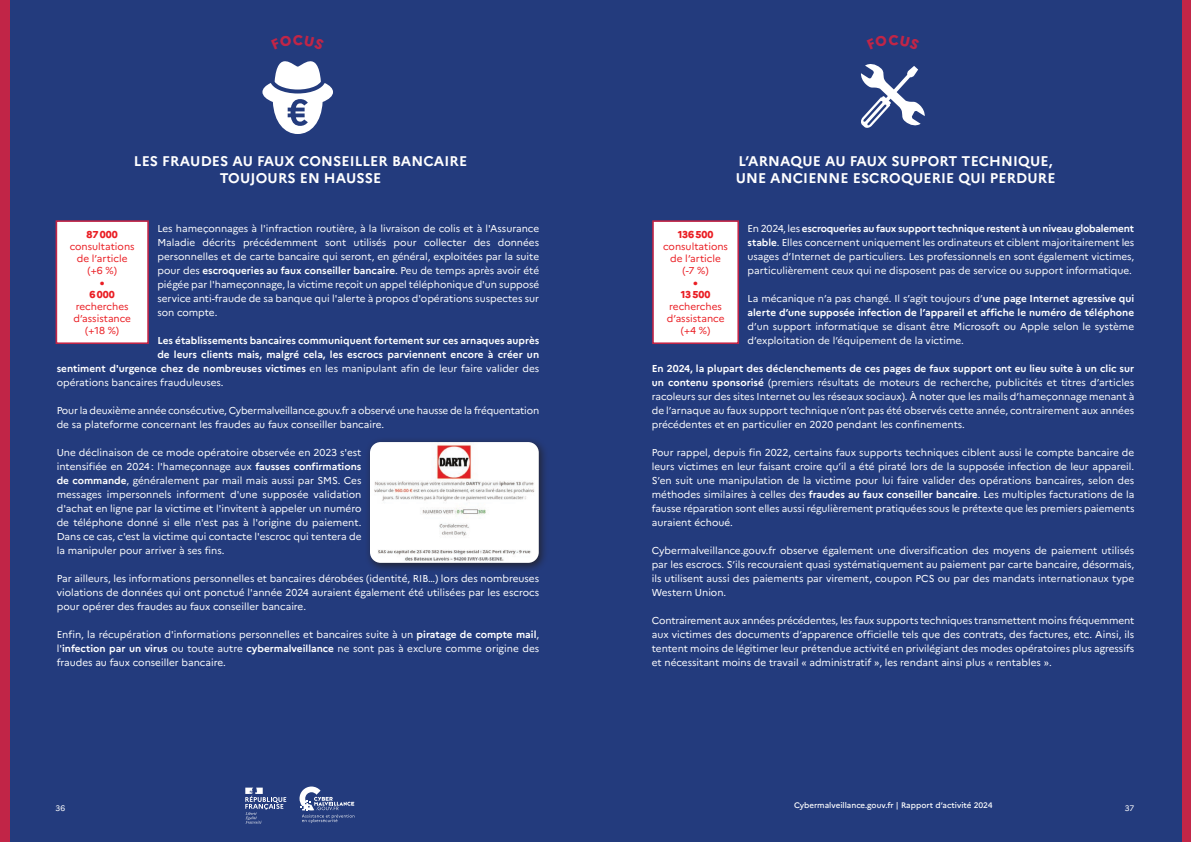
<style>
.page{position:relative;width:1191px;height:842px;background:#fff}
.page>*{position:absolute;margin:0;border:0;box-sizing:border-box;transform-origin:0 0}
.t1{font:700 14px/16.8px "Marianne";letter-spacing:.01em;color:#fff;text-align:center}
.t2{font:10px/14px "Marianne";color:#fff;text-align:justify}
.t3{font:700 10px "Marianne";color:#fff}
.t4{font:10px/12px "Marianne";color:#ea1e24;text-align:center}
.t5{font:800 10px/12px "Marianne";letter-spacing:.01em;color:#ea1e24;text-align:center}
.t6{font:500 8px "Marianne";color:#fff}
.t7{font:8px "Marianne";color:#fff}
.s1{font-weight:700}
.s2{font-weight:400}
.s3{font-weight:800}
</style>
<div class="page">
<div style="left:9px;top:0;width:1182px;height:842px;background:#233b7d"></div>
<div style="left:365px;top:437px;width:184px;height:136px;background:#231f20;opacity:.75"></div>
<img style="left:370px;top:442px;width:169px;height:121px">
<svg style="left:861px;top:64px;width:64px;height:64px"></svg>
<div style="left:1182px;top:0;width:9px;height:842px;background:#c12547"></div>
<div style="left:0;top:0;width:9px;height:842px;background:#c12547"></div>
<div style="left:56px;top:221px;width:92px;height:122px;background:#fff"></div>
<div style="left:56px;top:220px;width:93px;height:124px;border:2px solid #c12547"></div>
<div style="left:653px;top:221px;width:85px;height:122px;background:#fff"></div>
<div style="left:652px;top:220px;width:87px;height:124px;border:2px solid #c12547"></div>
<svg style="left:299px;top:786px;width:55px;height:37px"></svg>
<svg style="left:245px;top:788px;width:41px;height:35px"></svg>
<svg style="left:262px;top:61px;width:71px;height:73px"></svg>
<p class="t1" style="left:134px;top:152px;width:335px">LES FRAUDES AU FAUX CONSEILLER BANCAIRE<br>TOUJOURS EN HAUSSE</p>
<p class="t2" style="left:157px;top:221px;width:383px">Les hameçonnages à l'infraction routière, à la livraison de colis et à l'Assurance Maladie décrits précédemment sont utilisés pour collecter des données personnelles et de carte bancaire qui seront, en général, exploitées par la suite pour des <span class="s1">escroqueries au faux conseiller bancaire</span>. Peu de temps après avoir été piégée par l'hameçonnage, la victime reçoit un appel téléphonique d'un supposé service anti-fraude de sa banque qui l'alerte à propos d'opérations suspectes sur son compte.</p>
<p class="t3" style="left:157px;top:334px;width:383px">Les établissements bancaires communiquent fortement sur ces arnaques auprès</p>
<p class="t3" style="left:157px;top:348px;width:383px">de leurs clients mais, malgré cela, les escrocs parviennent encore à créer un</p>
<p class="t3" style="left:57px;top:362px;width:484px">sentiment d'urgence chez de nombreuses victimes <span class="s2">en les manipulant afin de leur faire valider des</span></p>
<p class="t2" style="left:57px;top:375px;width:168px">opérations bancaires frauduleuses.</p>
<p class="t2" style="left:57px;top:403px;width:484px">Pour la deuxième année consécutive, Cybermalveillance.gouv.fr a observé une hausse de la fréquentation de sa plateforme concernant les fraudes au faux conseiller bancaire.</p>
<p class="t2" style="left:57px;top:445px;width:306px">Une déclinaison de ce mode opératoire observée en 2023 s'est intensifiée en 2024: l'hameçonnage aux <span class="s1">fausses confirmations de commande</span>, généralement par mail mais aussi par SMS. Ces messages impersonnels informent d'une supposée validation d'achat en ligne par la victime et l'invitent à appeler un numéro de téléphone donné si elle n'est pas à l'origine du paiement.<br>Dans ce cas, c'est la victime qui contacte l'escroc qui tentera de la manipuler pour arriver à ses fins.</p>
<p class="t2" style="left:57px;top:571px;width:484px">Par ailleurs, les informations personnelles et bancaires dérobées (identité, RIB…) lors des nombreuses violations de données qui ont ponctué l'année 2024 auraient également été utilisées par les escrocs pour opérer des fraudes au faux conseiller bancaire.</p>
<p class="t2" style="left:57px;top:627px;width:484px">Enfin, la récupération d'informations personnelles et bancaires suite à un <span class="s1">piratage de compte mail</span>, l'<span class="s1">infection par un virus</span> ou toute autre <span class="s1">cybermalveillance</span> ne sont pas à exclure comme origine des fraudes au faux conseiller bancaire.</p>
<p class="t4" style="left:70px;top:228px;width:66px"><span class="s3">87000 </span>consultations de l’article (+6 %)</p>
<p class="t5" style="left:89px;top:276px;width:27px">•<br>6000</p>
<p class="t4" style="left:73px;top:300px;width:59px">recherches d’assistance (+18 %)</p>
<p class="t1" style="left:735px;top:152px;width:321px;text-align:left">L’ARNAQUE AU FAUX SUPPORT TECHNIQUE,<br>UNE ANCIENNE ESCROQUERIE QUI PERDURE</p>
<p class="t2" style="left:747px;top:221px;width:388px">En 2024, les <span class="s1">escroqueries au faux support technique restent à un niveau globalement stable</span>. Elles concernent uniquement les ordinateurs et ciblent majoritairement les usages d’Internet de particuliers. Les professionnels en sont également victimes, particulièrement ceux qui ne disposent pas de service ou support informatique.</p>
<p class="t2" style="left:747px;top:291px;width:388px">La mécanique n’a pas changé. Il s’agit toujours d’<span class="s1">une page Internet agressive qui alerte d’une supposée infection de l’appareil et affiche le numéro de téléphone </span>d’un support informatique se disant être Microsoft ou Apple selon le système d’exploitation de l’équipement de la victime.</p>
<p class="t2" style="left:652px;top:361px;width:484px"><span class="s1">En 2024, la plupart des déclenchements de ces pages de faux support ont eu lieu suite à un clic sur un contenu sponsorisé</span> (premiers résultats de moteurs de recherche, publicités et titres d’articles racoleurs sur des sites Internet ou les réseaux sociaux). À noter que les mails d’hameçonnage menant à de l’arnaque au faux support technique n’ont pas été observés cette année, contrairement aux années précédentes et en particulier en 2020 pendant les confinements.</p>
<p class="t2" style="left:652px;top:445px;width:484px">Pour rappel, depuis fin 2022, certains faux supports techniques ciblent aussi le compte bancaire de leurs victimes en leur faisant croire qu’il a été piraté lors de la supposée infection de leur appareil.<br>S’en suit une manipulation de la victime pour lui faire valider des opérations bancaires, selon des méthodes similaires à celles des <span class="s1">fraudes au faux conseiller bancaire</span>. Les multiples facturations de la fausse réparation sont elles aussi régulièrement pratiquées sous le prétexte que les premiers paiements auraient échoué.</p>
<p class="t2" style="left:652px;top:543px;width:484px">Cybermalveillance.gouv.fr observe également une diversification des moyens de paiement utilisés par les escrocs. S’ils recouraient quasi systématiquement au paiement par carte bancaire, désormais, ils utilisent aussi des paiements par virement, coupon PCS ou par des mandats internationaux type Western Union.</p>
<p class="t2" style="left:652px;top:613px;width:484px">Contrairement aux années précédentes, les faux supports techniques transmettent moins fréquemment aux victimes des documents d’apparence officielle tels que des contrats, des factures, etc. Ainsi, ils tentent moins de légitimer leur prétendue activité en privilégiant des modes opératoires plus agressifs et nécessitant moins de travail « administratif », les rendant ainsi plus « rentables ».</p>
<p class="t4" style="left:663px;top:228px;width:66px"><span class="s3">136500 </span>consultations de l’article (-7 %)</p>
<p class="t5" style="left:680px;top:276px;width:31px">•<br>13500</p>
<p class="t4" style="left:667px;top:300px;width:59px">recherches d’assistance (+4 %)</p>
<p class="t6" style="left:794px;top:800px;width:200px">Cybermalveillance.gouv.fr | Rapport d’activité 2024</p>
<p class="t7" style="left:56px;top:803px;width:11px">36</p>
<p class="t7" style="left:1124px;top:803px;width:11px">37</p>
</div>
